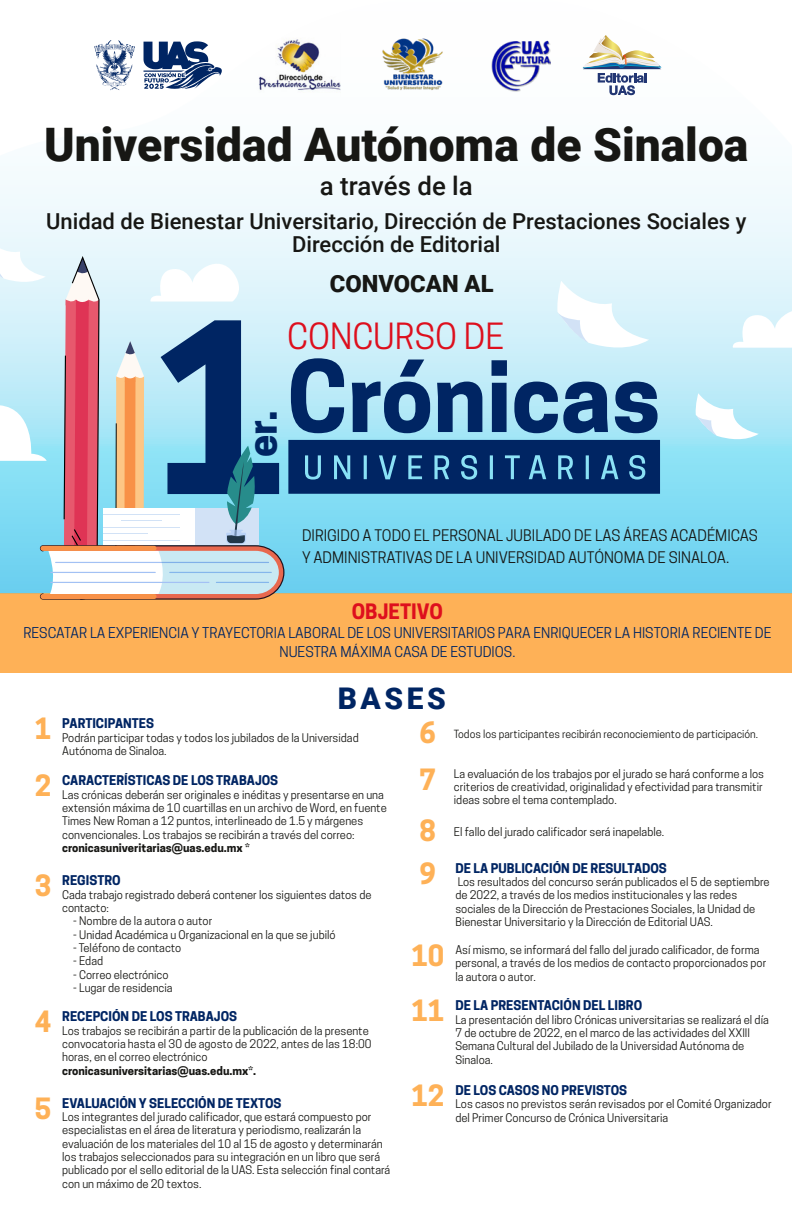
<style>
.page{position:relative;width:792px;height:1224px;background:#fff}
.page>*{position:absolute;margin:0;border:0;box-sizing:border-box;transform-origin:0 0}
.t1{font:700 222.4px "Cooper Hewitt";color:#002563}
.t2{font:700 93px "Cooper Hewitt";color:#002563}
.t3{font:900 46.2px "Roboto";color:#171714}
.t4{font:700 39.9px "Cooper Hewitt";color:#002563}
.t5{font:33.9px "Cooper Hewitt";color:#de0f1d}
.t6{font:900 29.9px "Roboto";letter-spacing:.12em;color:#002563}
.t7{font:700 27.5px/51.3px "Cooper Hewitt";color:#feb157}
.t8{font:500 25.8px "Roboto";color:#171714}
.t9{font:900 23.7px "Roboto";color:#171714}
.t10{font:500 22px/23px "Roboto";color:#171714;text-align:center}
.t11{font:700 20px "Cooper Hewitt";color:#de0f1d}
.t12{font:15px/22px "Cooper Hewitt";color:#171714}
.t13{font:14px/19px "Cooper Hewitt";color:#002563;text-align:center}
.t14{font:700 12.6px "Cooper Hewitt";color:#002563}
.t15{font:11.2px/13.3px "Cooper Hewitt";color:#171714}
.t16{font:700 11.2px "Cooper Hewitt";color:#171714}
.t17{font:10.6px "Cooper Hewitt";color:#171714}
</style>
<div class="page">
<div style="left:0;top:593px;width:792px;height:80px;background:#feb157"></div>
<svg style="left:0;top:41px;width:792px;height:552px"></svg>
<svg style="left:733px;top:298px;width:59px;height:50px"></svg>
<svg style="left:695px;top:393px;width:64px;height:49px"></svg>
<svg style="left:0;top:236px;width:660px;height:364px;background:#add5e2"></svg>
<svg style="left:94px;top:40px;width:41px;height:50px"></svg>
<svg style="left:144px;top:41px;width:80px;height:50px"></svg>
<img style="left:378px;top:38px;width:66px;height:61px">
<img style="left:253px;top:39px;width:88px;height:58px">
<img style="left:492px;top:40px;width:58px;height:55px">
<svg style="left:582px;top:35px;width:79px;height:60px"></svg>
<h3 class="t3" style="left:44px;top:113px;width:706px">Universidad Autónoma de Sinaloa</h3>
<h3 class="t8" style="left:320px;top:167px;width:155px">a través de la</h3>
<h3 class="t10" style="left:46px;top:209px;width:702px">Unidad de Bienestar Universitario, Dirección de Prestaciones Sociales y<br>Dirección de Editorial</h3>
<h3 class="t9" style="left:330px;top:267px;width:165px">CONVOCAN AL</h3>
<h1 class="t1" style="left:154px;top:279px;width:135px">1</h1>
<h3 class="t4" style="left:238px;top:457px;width:48px;rotate:-90deg">er.</h3>
<h3 class="t5" style="left:287px;top:317px;width:219px">CONCURSO DE</h3>
<h2 class="t2" style="left:287px;top:342px;width:375px">Crónicas</h2>
<h3 class="t12" style="left:302px;top:524px;width:457px">DIRIGIDO A TODO EL PERSONAL JUBILADO DE LAS ÁREAS ACADÉMICAS<br>Y ADMINISTRATIVAS DE LA UNIVERSIDAD AUTÓNOMA DE SINALOA.</h3>
<h3 class="t11" style="left:352px;top:600px;width:93px">OBJETIVO</h3>
<p class="t13" style="left:23px;top:623px;width:750px">RESCATAR LA EXPERIENCIA Y TRAYECTORIA LABORAL DE LOS UNIVERSITARIOS PARA ENRIQUECER LA HISTORIA RECIENTE DE<br>NUESTRA MÁXIMA CASA DE ESTUDIOS.</p>
<h3 class="t6" style="left:338px;top:678px;width:110px">BASES</h3>
<h3 class="t7" style="left:35px;top:704px;width:18px">1</h3>
<h3 class="t7" style="left:420px;top:707px;width:18px">6</h3>
<p class="t17" style="left:454px;top:728px;width:306px">Todos los participantes recibirán reconociemiento de participación.</p>
<p class="t15" style="left:454px;top:767px;width:312px;text-align:justify">La evaluación de los trabajos por el jurado se hará conforme a los criterios de creatividad, originalidad y efectividad para transmitir ideas sobre el tema contemplado.</p>
<p class="t14" style="left:62px;top:716px;width:93px">PARTICIPANTES</p>
<p class="t15" style="left:62px;top:731px;width:298px">Podrán participar todas y todos los jubilados de la Universidad<br>Autónoma de Sinaloa.</p>
<h3 class="t7" style="left:420px;top:754px;width:18px">7<br>8</h3>
<p class="t14" style="left:62px;top:773px;width:218px">CARACTERÍSTICAS DE LOS TRABAJOS</p>
<p class="t15" style="left:62px;top:788px;width:326px">Las crónicas deberán ser originales e inéditas y presentarse en una extensión máxima de 10 cuartillas en un archivo de Word, en fuente Times New Roman a 12 puntos, interlineado de 1.5 y márgenes convencionales. Los trabajos se recibirán a través del correo:</p>
<p class="t16" style="left:62px;top:841px;width:189px">cronicasuniveritarias@uas.edu.mx *</p>
<h3 class="t7" style="left:35px;top:760px;width:18px">2</h3>
<p class="t15" style="left:454px;top:825px;width:212px">El fallo del jurado calificador será inapelable.</p>
<h3 class="t7" style="left:35px;top:860px;width:18px">3</h3>
<p class="t14" style="left:62px;top:873px;width:60px">REGISTRO</p>
<p class="t15" style="left:62px;top:888px;width:311px">Cada trabajo registrado deberá contener los siguientes datos de contacto:</p>
<p class="t15" style="left:73px;top:914px;width:141px">- Nombre de la autora o autor</p>
<p class="t15" style="left:73px;top:928px;width:264px">- Unidad Académica u Organizacional en la que se jubiló</p>
<p class="t15" style="left:73px;top:941px;width:110px">- Teléfono de contacto</p>
<p class="t15" style="left:73px;top:954px;width:31px">- Edad</p>
<p class="t15" style="left:73px;top:968px;width:97px">- Correo electrónico</p>
<p class="t15" style="left:73px;top:981px;width:101px">- Lugar de residencia</p>
<h3 class="t7" style="left:420px;top:848px;width:18px">9</h3>
<h3 class="t7" style="left:411px;top:930px;width:35px">10</h3>
<p class="t14" style="left:455px;top:861px;width:213px">DE LA PUBLICACIÓN DE RESULTADOS</p>
<p class="t15" style="left:455px;top:875px;width:316px">Los resultados del concurso serán publicados el 5 de septiembre de 2022, a través de los medios institucionales y las redes sociales de la Dirección de Prestaciones Sociales, la Unidad de Bienestar Universitario y la Dirección de Editorial UAS.</p>
<p class="t15" style="left:455px;top:943px;width:313px">Así mismo, se informará del fallo del jurado calificador, de forma personal, a través de los medios de contacto proporcionados por la autora o autor.</p>
<h3 class="t7" style="left:35px;top:997px;width:18px">4</h3>
<p class="t14" style="left:62px;top:1009px;width:176px">RECEPCIÓN DE LOS TRABAJOS</p>
<p class="t15" style="left:62px;top:1024px;width:311px">Los trabajos se recibirán a partir de la publicación de la presente convocatoria hasta el 30 de agosto de 2022, antes de las 18:00 horas, en el correo electrónico</p>
<p class="t16" style="left:62px;top:1064px;width:195px">cronicasuniversitarias@uas.edu.mx*.</p>
<h3 class="t7" style="left:411px;top:985px;width:35px">11</h3>
<p class="t14" style="left:455px;top:998px;width:188px">DE LA PRESENTACIÓN DEL LIBRO</p>
<p class="t15" style="left:455px;top:1013px;width:315px">La presentación del libro Crónicas universitarias se realizará el día 7 de octubre de 2022, en el marco de las actividades del XXIII Semana Cultural del Jubilado de la Universidad Autónoma de Sinaloa.</p>
<h3 class="t7" style="left:35px;top:1083px;width:18px">5</h3>
<p class="t14" style="left:62px;top:1096px;width:221px">EVALUACIÓN Y SELECCIÓN DE TEXTOS</p>
<p class="t15" style="left:62px;top:1110px;width:330px">Los integrantes del jurado calificador, que estará compuesto por especialistas en el área de literatura y periodismo, realizarán la evaluación de los materiales del 10 al 15 de agosto y determinarán los trabajos seleccionados para su integración en un libro que será publicado por el sello editorial de la UAS. Esta selección final contará con un máximo de 20 textos.</p>
<h3 class="t7" style="left:411px;top:1070px;width:35px">12</h3>
<p class="t14" style="left:455px;top:1083px;width:173px">DE LOS CASOS NO PREVISTOS</p>
<p class="t15" style="left:455px;top:1098px;width:318px">Los casos no previstos serán revisados por el Comité Organizador del Primer Concurso de Crónica Universitaria</p>
</div>
